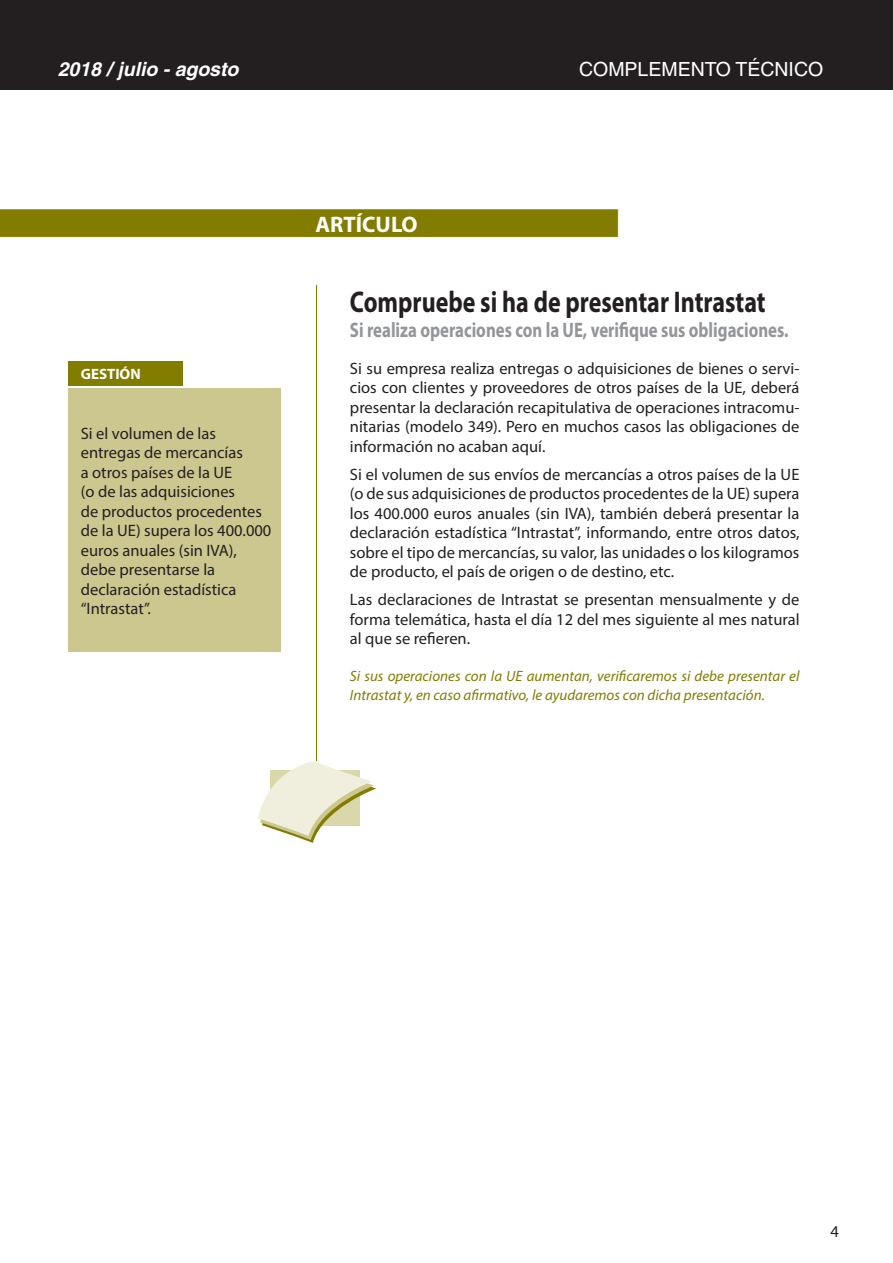
<style>
.page{position:relative;width:893px;height:1263px;background:#fff}
.page>*{position:absolute;margin:0;border:0;box-sizing:border-box;transform-origin:0 0}
.t1{font:700 30px "Myriad Pro";color:#231f20;scale:.8 1}
.t2{font:700 22.5px "Myriad Pro";color:#fff}
.t3{font:700 21px "Myriad Pro";color:#939598;scale:.8 1}
.t4{font:19.5px "Helvetica";color:#fff}
.t5{font:italic 700 19.5px "Helvetica";color:#fff}
.t6{font:16.5px/19.5px "Myriad Pro";color:#231f20;text-align:justify}
.t7{font:italic 15px/19.5px "Myriad Pro";color:#827c00}
.t8{font:700 15px "Myriad Pro";color:#fff}
</style>
<div class="page">
<div style="left:0;top:0;width:893px;height:89px;background:#231f20"></div>
<svg style="left:0;top:209px;width:619px;height:29px;background:#87810b"></svg>
<hr style="left:316px;top:285px;width:1px;height:476px;background:#827c00">
<div style="left:68px;top:361px;width:115px;height:25px;background:#827c00"></div>
<div style="left:68px;top:389px;width:213px;height:263px;background:#ccc78e"></div>
<svg style="left:258px;top:761px;width:118px;height:82px"></svg>
<p class="t5" style="left:58px;top:57px;width:182px">2018 / julio - agosto</p>
<p class="t4" style="left:579px;top:58px;width:246px">COMPLEMENTO TÉCNICO</p>
<p class="t8" style="left:81px;top:365px;width:61px">GESTIÓN</p>
<p class="t6" style="left:81px;top:423px;width:192px;text-align:left">Si el volumen de las entregas de mercancías<br>a otros países de la UE<br>(o de las adquisiciones<br>de productos procedentes de la UE) supera los 400.000 euros anuales (sin IVA), debe presentarse la declaración estadística “Intrastat”.</p>
<h2 class="t2" style="left:315px;top:209px;width:104px">ARTÍCULO</h2>
<h1 class="t1" style="left:350px;top:282px;width:521px">Compruebe si ha de presentar Intrastat</h1>
<p class="t3" style="left:350px;top:316px;width:550px">Si realiza operaciones con la UE, verifique sus obligaciones.</p>
<p class="t6" style="left:350px;top:358px;width:451px">Si su empresa realiza entregas o adquisiciones de bienes o servi&shy;cios con clientes y proveedores de otros países de la UE, deberá presentar la declaración recapitulativa de operaciones intracomu&shy;nitarias (modelo 349). Pero en muchos casos las obligaciones de información no acaban aquí.</p>
<p class="t6" style="left:350px;top:464px;width:451px">Si el volumen de sus envíos de mercancías a otros países de la UE (o de sus adquisiciones de productos procedentes de la UE) supera los 400.000 euros anuales (sin IVA), también deberá presentar la declaración estadística “Intrastat”, informando, entre otros datos, sobre el tipo de mercancías, su valor, las unidades o los kilogramos de producto, el país de origen o de destino, etc.</p>
<p class="t6" style="left:350px;top:590px;width:451px">Las declaraciones de Intrastat se presentan mensualmente y de forma telemática, hasta el día 12 del mes siguiente al mes natural al que se refieren.</p>
<p class="t7" style="left:350px;top:666px;width:451px">Si sus operaciones con la UE aumentan, verificaremos si debe presentar el<br>Intrastat y, en caso afirmativo, le ayudaremos con dicha presentación.</p>
<p class="t6" style="left:830px;top:1221px;width:10px">4</p>
</div>
